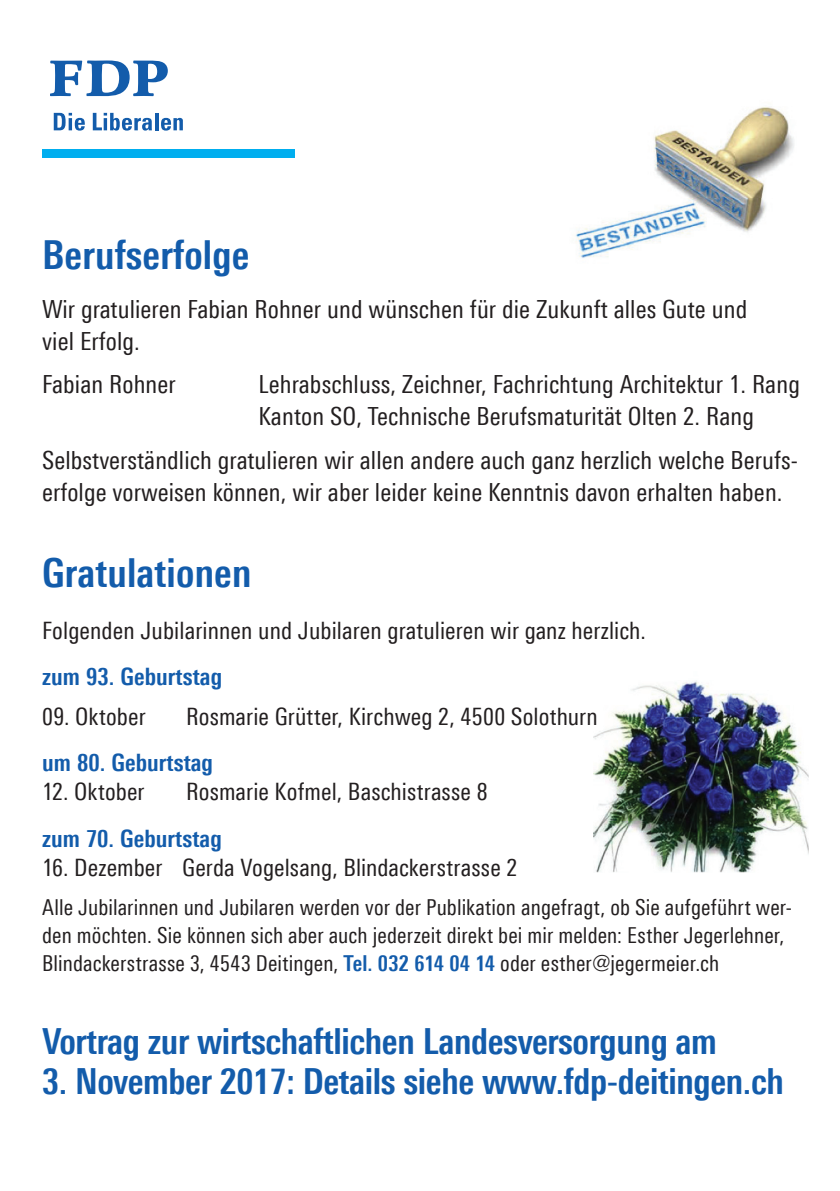
<style>
.page{position:relative;width:840px;height:1191px;background:#fff}
.page>*{position:absolute;margin:0;border:0;box-sizing:border-box;transform-origin:0 0}
.t1{font:700 40px "Linotype Univers 620 Cn";letter-spacing:.005em;color:#135cab}
.t2{font:700 36px "Linotype Univers 620 Cn";letter-spacing:-.01em;color:#135cab}
.t3{font:25px/32px "Linotype Univers 420 Cn";letter-spacing:.005em;color:#231f20}
.t4{font:24px "Linotype Univers 420 Cn";letter-spacing:.005em;color:#231f20}
.t5{font:700 24px "Linotype Univers 620 Cn";letter-spacing:.005em;color:#135cab}
.t6{font:22px/28px "Linotype Univers 420 Cn";letter-spacing:.005em;color:#231f20}
.s1{font-family:"Linotype Univers 620 Cn";font-weight:700;color:#135cab}
</style>
<div class="page">
<img style="left:593px;top:680px;width:215px;height:192px">
<div style="left:42px;top:150px;width:253px;height:8px;background:#00aeef"></div>
<svg style="left:54px;top:113px;width:31px;height:18px"></svg>
<svg style="left:93px;top:113px;width:59px;height:18px"></svg>
<hr style="left:155px;top:113px;width:3px;height:17px;background:#135cab">
<svg style="left:161px;top:118px;width:22px;height:13px"></svg>
<svg style="left:50px;top:60px;width:118px;height:36px"></svg>
<img style="left:576px;top:107px;width:218px;height:151px">
<h1 class="t1" style="left:42px;top:231px;width:208px">Berufserfolge</h1>
<p class="t3" style="left:42px;top:293px;width:706px">Wir gratulieren Fabian Rohner und wünschen für die Zukunft alles Gute und viel Erfolg.</p>
<p class="t3" style="left:42px;top:368px;width:135px">Fabian Rohner</p>
<p class="t3" style="left:258px;top:368px;width:542px">Lehrabschluss, Zeichner, Fachrichtung Architektur 1. Rang<br>Kanton SO, Technische Berufsmaturität Olten 2. Rang</p>
<p class="t3" style="left:42px;top:443px;width:757px">Selbstverständlich gratulieren wir allen andere auch ganz herzlich welche Berufs&shy;erfolge vorweisen können, wir aber leider keine Kenntnis davon erhalten haben.</p>
<h1 class="t1" style="left:42px;top:549px;width:211px">Gratulationen</h1>
<p class="t4" style="left:42px;top:616px;width:605px">Folgenden Jubilarinnen und Jubilaren gratulieren wir ganz herzlich.</p>
<p class="t5" style="left:42px;top:662px;width:181px">zum 93. Geburtstag</p>
<p class="t4" style="left:42px;top:703px;width:105px">09. Oktober</p>
<p class="t4" style="left:186px;top:703px;width:413px">Rosmarie Grütter, Kirchweg 2, 4500 Solothurn</p>
<p class="t5" style="left:42px;top:748px;width:172px">um 80. Geburtstag</p>
<p class="t4" style="left:42px;top:778px;width:104px">12. Oktober</p>
<p class="t4" style="left:186px;top:778px;width:302px">Rosmarie Kofmel, Baschistrasse 8</p>
<p class="t5" style="left:42px;top:823px;width:181px">zum 70. Geburtstag</p>
<p class="t4" style="left:42px;top:853px;width:476px">16. Dezember Gerda Vogelsang, Blindackerstrasse 2</p>
<p class="t6" style="left:42px;top:893px;width:750px">Alle Jubilarinnen und Jubilaren werden vor der Publikation angefragt, ob Sie aufgeführt wer&shy;den möchten. Sie können sich aber auch jederzeit direkt bei mir melden: Esther Jegerlehner,<br>Blindackerstrasse 3, 4543 Deitingen, <span class="s1">Tel. 032 614 04 14</span> oder esther@jegermeier.ch</p>
<h2 class="t2" style="left:42px;top:1019px;width:676px">Vortrag zur wirtschaftlichen Landesversorgung am</h2>
<h2 class="t2" style="left:42px;top:1059px;width:742px">3. November 2017: Details siehe www.fdp-deitingen.ch</h2>
</div>
